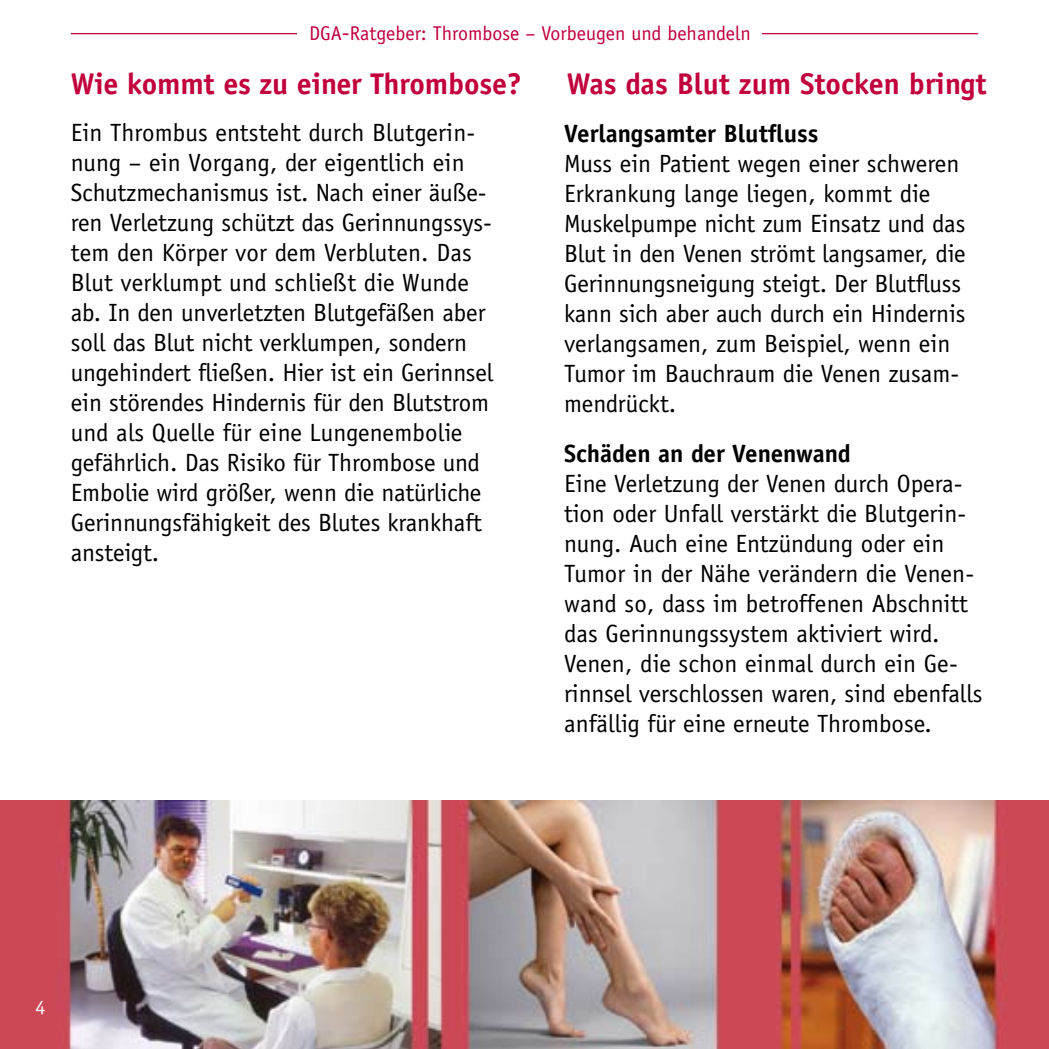
<style>
.page{position:relative;width:1049px;height:1049px;background:#fff}
.page>*{position:absolute;margin:0;border:0;box-sizing:border-box;transform-origin:0 0}
.t1{font:700 30px "Officina Sans LT";letter-spacing:-.005em;color:#c1003c}
.t2{font:25px/30px "Officina Sans LT";letter-spacing:-.005em;color:#000}
.t3{font:700 25px "Officina Sans LT";color:#000}
.t4{font:20px "Officina Sans LT";color:#c1003c}
.t5{font:20px "Officina Sans LT";color:#fff}
.s1{font-size:22.5px}
</style>
<div class="page">
<hr style="left:71px;top:33px;width:907px;height:1px;background:#c1003c">
<div style="left:297px;top:23px;width:464px;height:36px;background:#fff"></div>
<div style="left:524px;top:32px;width:13px;height:6px;border:5px solid #fff"></div>
<img style="left:0;top:801px;width:1049px;height:248px">
<p class="t4" style="left:309px;top:22px;width:443px">DGA<span class="s1">-</span>Ratgeber: Thrombose – Vorbeugen und behandeln</p>
<p class="t1" style="left:71px;top:66px;width:452px">Wie kommt es zu einer Thrombose?</p>
<p class="t1" style="left:567px;top:66px;width:421px">Was das Blut zum Stocken bringt</p>
<p class="t3" style="left:564px;top:117px;width:256px">Verlangsamter Blutfluss</p>
<p class="t2" style="left:564px;top:148px;width:403px">Muss ein Patient wegen einer schweren Erkrankung lange liegen, kommt die Muskelpumpe nicht zum Einsatz und das Blut in den Venen strömt langsamer, die Gerinnungsneigung steigt. Der Blutfluss kann sich aber auch durch ein Hindernis verlangsamen, zum Beispiel, wenn ein Tumor im Bauchraum die Venen zusam&shy;mendrückt.</p>
<p class="t3" style="left:564px;top:437px;width:288px">Schäden an der Venenwand</p>
<p class="t2" style="left:564px;top:468px;width:420px">Eine Verletzung der Venen durch Opera&shy;tion oder Unfall verstärkt die Blutgerin&shy;nung. Auch eine Entzündung oder ein Tumor in der Nähe verändern die Venen&shy;wand so, dass im betroffenen Abschnitt das Gerinnungssystem aktiviert wird.<br>Venen, die schon einmal durch ein Ge&shy;rinnsel verschlossen waren, sind ebenfalls anfällig für eine erneute Thrombose.</p>
<p class="t2" style="left:71px;top:118px;width:424px">Ein Thrombus entsteht durch Blutgerin&shy;nung – ein Vorgang, der eigentlich ein Schutzmechanismus ist. Nach einer äuße&shy;ren Verletzung schützt das Gerinnungssys&shy;tem den Körper vor dem Verbluten. Das Blut verklumpt und schließt die Wunde ab. In den unverletzten Blutgefäßen aber soll das Blut nicht verklumpen, sondern ungehindert fließen. Hier ist ein Gerinnsel ein störendes Hindernis für den Blutstrom und als Quelle für eine Lungenembolie gefährlich. Das Risiko für Thrombose und Embolie wird größer, wenn die natürliche Gerinnungsfähigkeit des Blutes krankhaft ansteigt.</p>
<p class="t5" style="left:35px;top:996px;width:11px">4</p>
</div>
